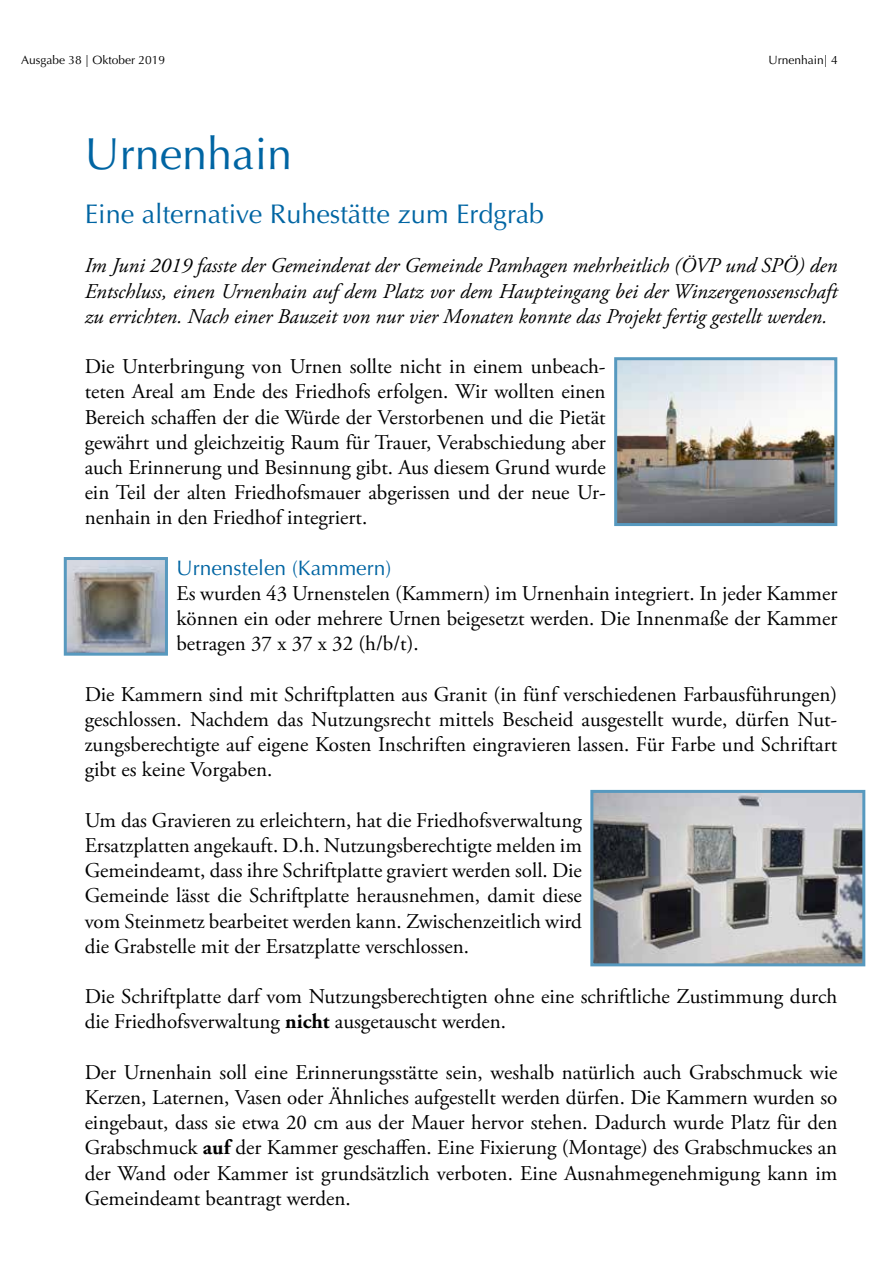
<style>
.page{position:relative;width:893px;height:1263px;background:#fff}
.page>*{position:absolute;margin:0;border:0;box-sizing:border-box;transform-origin:0 0}
.t1{font:45px "Optima LT Std";color:#0065a3}
.t2{font:27px "Optima LT Std";color:#0065a3}
.t3{font:21px/25.2px "Adobe Garamond Pro";color:#000;text-align:justify}
.t4{font:italic 21px/25.2px "Adobe Garamond Pro";color:#000;text-align:justify}
.t5{font:21px "Optima LT Std";color:#0065a3}
.t6{font:12px "Optima LT Std";color:#000}
.s1{font-weight:700}
</style>
<div class="page">
<img style="left:618px;top:361px;width:215px;height:161px">
<div style="left:614px;top:357px;width:223px;height:169px;border:3px solid #5799bf"></div>
<img style="left:68px;top:561px;width:96px;height:91px">
<div style="left:64px;top:557px;width:104px;height:99px;border:3px solid #5799bf"></div>
<img style="left:594px;top:794px;width:267px;height:168px">
<div style="left:590px;top:790px;width:275px;height:176px;border:3px solid #5799bf"></div>
<p class="t6" style="left:21px;top:53px;width:145px">Ausgabe 38 | Oktober 2019</p>
<p class="t6" style="left:768px;top:53px;width:71px">Urnenhain| 4</p>
<h1 class="t1" style="left:85px;top:128px;width:209px">Urnenhain</h1>
<p class="t2" style="left:85px;top:198px;width:461px">Eine alternative Ruhestätte zum Erdgrab</p>
<p class="t4" style="left:85px;top:254px;width:754px">Im Juni 2019 fasste der Gemeinderat der Gemeinde Pamhagen mehrheitlich (ÖVP und SPÖ) den Entschluss, einen Urnenhain auf dem Platz vor dem Haupteingang bei der Winzergenossenschaft zu errichten. Nach einer Bauzeit von nur vier Monaten konnte das Projekt fertig gestellt werden.</p>
<p class="t3" style="left:85px;top:355px;width:523px">Die Unterbringung von Urnen sollte nicht in einem unbeach&shy;teten Areal am Ende des Friedhofs erfolgen. Wir wollten einen Bereich schaffen der die Würde der Verstorbenen und die Pietät gewährt und gleichzeitig Raum für Trauer, Verabschiedung aber auch Erinnerung und Besinnung gibt. Aus diesem Grund wurde ein Teil der alten Friedhofsmauer abgerissen und der neue Ur&shy;nenhain in den Friedhof integriert.</p>
<p class="t5" style="left:176px;top:555px;width:216px">Urnenstelen (Kammern)</p>
<p class="t3" style="left:176px;top:581px;width:662px">Es wurden 43 Urnenstelen (Kammern) im Urnenhain integriert. In jeder Kammer können ein oder mehrere Urnen beigesetzt werden. Die Innenmaße der Kammer betragen 37 x 37 x 32 (h/b/t).</p>
<p class="t3" style="left:85px;top:682px;width:754px">Die Kammern sind mit Schriftplatten aus Granit (in fünf verschiedenen Farbausführungen) geschlossen. Nachdem das Nutzungsrecht mittels Bescheid ausgestellt wurde, dürfen Nut&shy;zungsberechtigte auf eigene Kosten Inschriften eingravieren lassen. Für Farbe und Schriftart gibt es keine Vorgaben.</p>
<p class="t3" style="left:85px;top:808px;width:499px">Um das Gravieren zu erleichtern, hat die Friedhofsverwaltung Ersatzplatten angekauft. D.h. Nutzungsberechtigte melden im Gemeindeamt, dass ihre Schriftplatte graviert werden soll. Die Gemeinde lässt die Schriftplatte herausnehmen, damit diese vom Steinmetz bearbeitet werden kann. Zwischenzeitlich wird die Grabstelle mit der Ersatzplatte verschlossen.</p>
<p class="t3" style="left:85px;top:985px;width:754px">Die Schriftplatte darf vom Nutzungsberechtigten ohne eine schriftliche Zustimmung durch die Friedhofsverwaltung <span class="s1">nicht</span> ausgetauscht werden.</p>
<p class="t3" style="left:85px;top:1060px;width:754px">Der Urnenhain soll eine Erinnerungsstätte sein, weshalb natürlich auch Grabschmuck wie Kerzen, Laternen, Vasen oder Ähnliches aufgestellt werden dürfen. Die Kammern wurden so eingebaut, dass sie etwa 20 cm aus der Mauer hervor stehen. Dadurch wurde Platz für den Grabschmuck <span class="s1">auf</span> der Kammer geschaffen. Eine Fixierung (Montage) des Grabschmuckes an der Wand oder Kammer ist grundsätzlich verboten. Eine Ausnahmegenehmigung kann im Gemeindeamt beantragt werden.</p>
</div>
